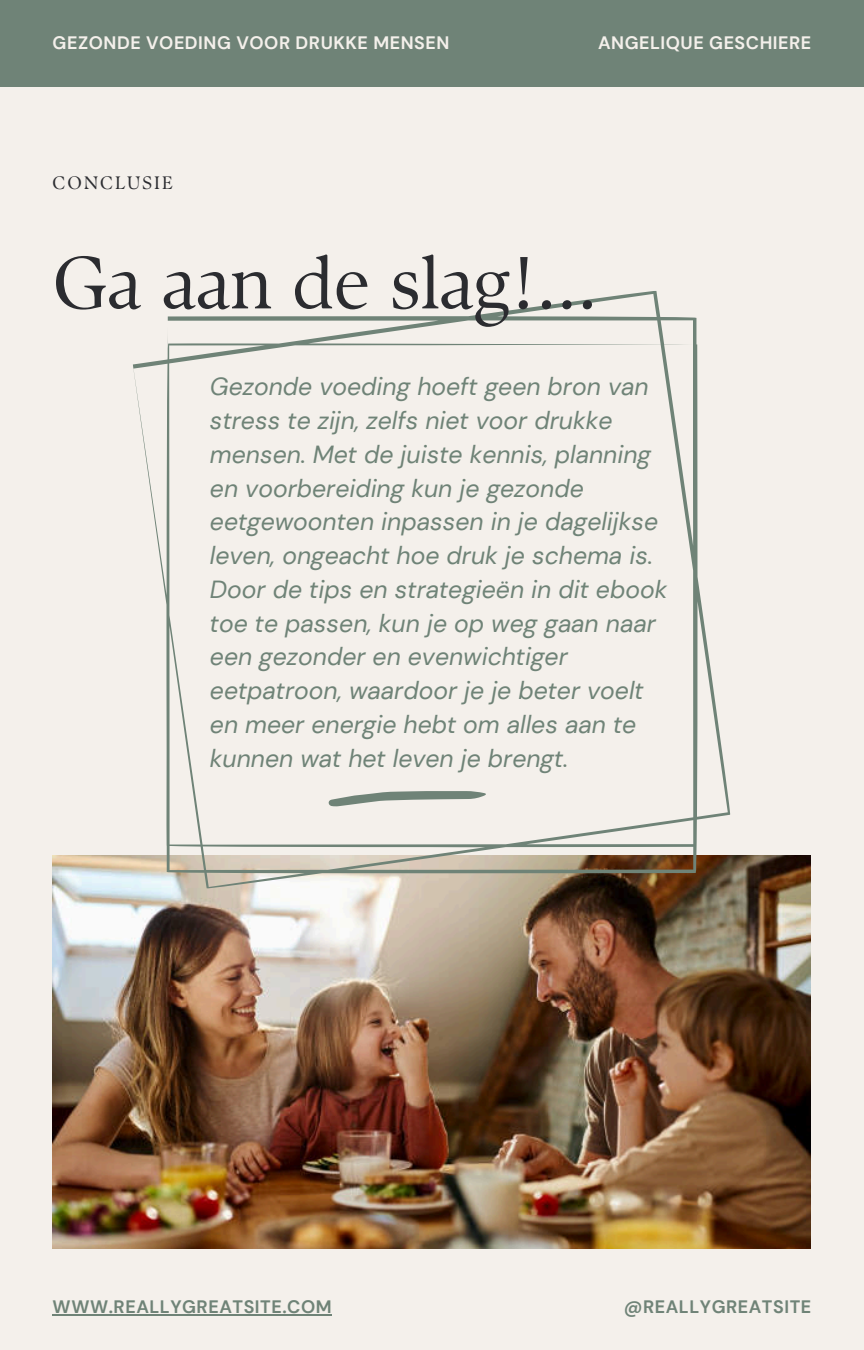
<style>
.page{position:relative;width:864px;height:1350px;background:#f4f0eb}
.page>*{position:absolute;margin:0;border:0;box-sizing:border-box;transform-origin:0 0}
.t1{font:73.58px "TY Serif D";color:#2b2c30}
.t2{font:italic 24.75px/33.8px "DM Sans";color:#6f8377}
.t3{font:700 18px "DM Sans";letter-spacing:.03em;color:#f4f0eb}
.t4{font:700 18px "DM Sans";letter-spacing:.03em;color:#6f8377}
.t5{font:18px "TY Serif D";letter-spacing:.12em;color:#2b2c30}
</style>
<div class="page">
<div style="left:0;top:0;width:864px;height:86px;background:#6f8377"></div>
<img style="left:53px;top:855px;width:757px;height:394px">
<svg style="left:133px;top:291px;width:598px;height:598px"></svg>
<hr style="left:53px;top:1314px;width:279px;height:2px;background:#6f8377">
<svg style="left:329px;top:791px;width:156px;height:15px"></svg>
<h2 class="t3" style="left:53px;top:31px;width:398px">GEZONDE VOEDING VOOR DRUKKE MENSEN</h2>
<p class="t5" style="left:53px;top:172px;width:122px">CONCLUSIE</p>
<p class="t3" style="left:598px;top:31px;width:215px">ANGELIQUE GESCHIERE</p>
<h1 class="t1" style="left:53px;top:239px;width:547px">Ga aan de slag!...</h1>
<h3 class="t2" style="left:210px;top:370px;width:459px">Gezonde voeding hoeft geen bron van stress te zijn, zelfs niet voor drukke mensen. Met de juiste kennis, planning en voorbereiding kun je gezonde eetgewoonten inpassen in je dagelijkse leven, ongeacht hoe druk je schema is.<br>Door de tips en strategieën in dit ebook toe te passen, kun je op weg gaan naar een gezonder en evenwichtiger eetpatroon, waardoor je je beter voelt en meer energie hebt om alles aan te kunnen wat het leven je brengt.</h3>
<h3 class="t4" style="left:53px;top:1295px;width:281px">WWW.REALLYGREATSITE.COM</h3>
<p class="t4" style="left:624px;top:1295px;width:189px">@REALLYGREATSITE</p>
</div>
